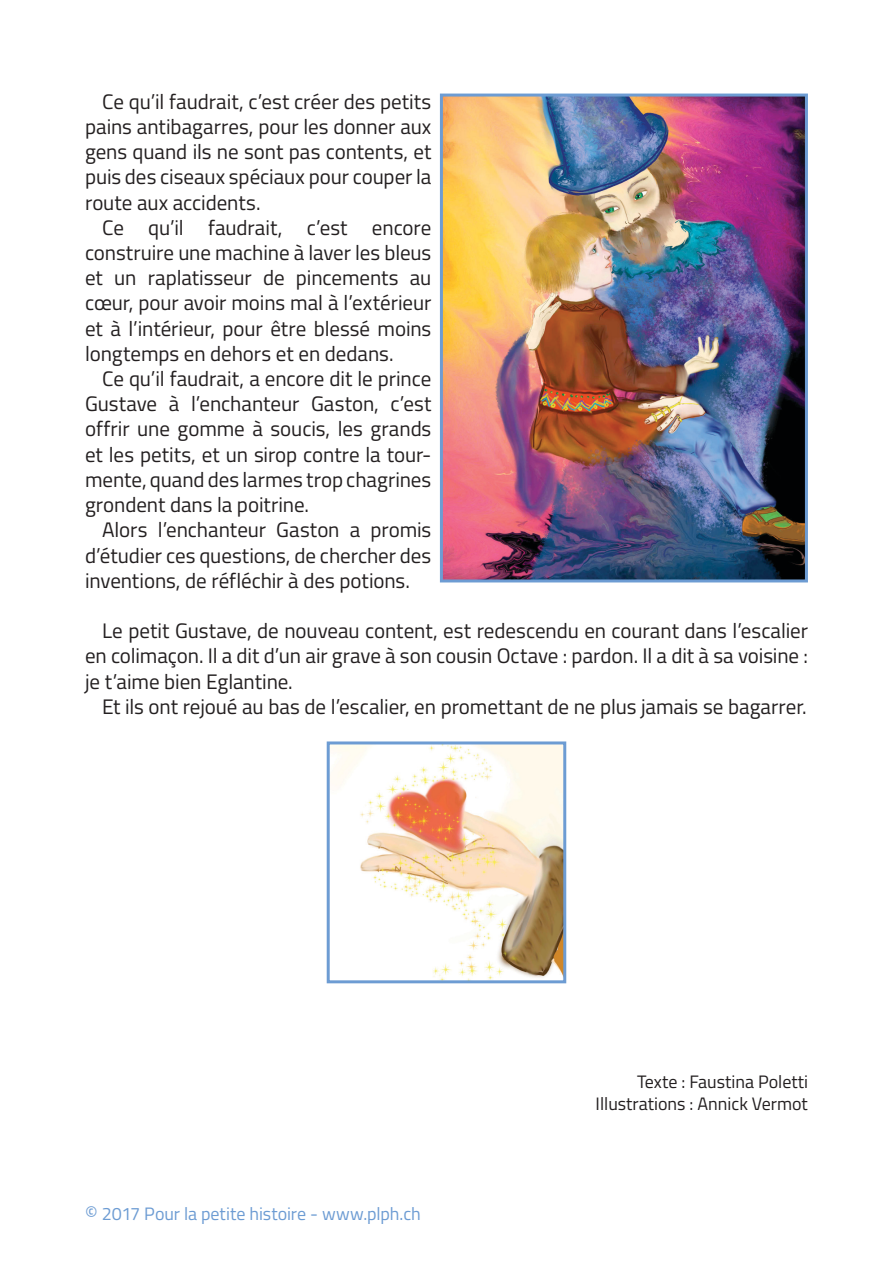
<style>
.page{position:relative;width:893px;height:1263px;background:#fff}
.page>*{position:absolute;margin:0;border:0;box-sizing:border-box;transform-origin:0 0}
.t1{font:21px/25.2px "Titillium Web";letter-spacing:-.005em;color:#231f20;text-align:justify}
.t2{font:18px "Titillium Web";color:#231f20}
.t3{font:18px "Titillium Web";letter-spacing:-.005em;color:#6d9cd3}
.s1{font-size:19.5px}
</style>
<div class="page">
<img style="left:331px;top:745px;width:231px;height:234px">
<div style="left:327px;top:741px;width:239px;height:242px;border:3px solid #6d9cd3"></div>
<img style="left:444px;top:98px;width:360px;height:480px">
<div style="left:440px;top:94px;width:368px;height:488px;border:3px solid #6d9cd3"></div>
<p class="t1" style="left:85px;top:88px;width:348px;text-indent:17px">Ce qu’il faudrait, c’est créer des petits pains antibagarres, pour les donner aux gens quand ils ne sont pas contents, et puis des ciseaux spéciaux pour couper la route aux accidents.</p>
<p class="t1" style="left:85px;top:214px;width:348px;text-indent:17px">Ce qu’il faudrait, c’est encore construire une machine à laver les bleus et un raplatisseur de pincements au cœur, pour avoir moins mal à l’extérieur et à l’intérieur, pour être blessé moins longtemps en dehors et en dedans.</p>
<p class="t1" style="left:85px;top:365px;width:348px;text-indent:17px">Ce qu’il faudrait, a encore dit le prince Gustave à l’enchanteur Gaston, c’est offrir une gomme à soucis, les grands et les petits, et un sirop contre la tour&shy;mente, quand des larmes trop chagrines grondent dans la poitrine.</p>
<p class="t1" style="left:85px;top:516px;width:348px;text-indent:17px">Alors l’enchanteur Gaston a promis d’étudier ces questions, de chercher des inventions, de réfléchir à des potions.</p>
<p class="t1" style="left:85px;top:617px;width:724px;text-indent:17px">Le petit Gustave, de nouveau content, est redescendu en courant dans l’escalier en colimaçon. Il a dit d’un air grave à son cousin Octave : pardon. Il a dit à sa voisine : je t’aime bien Eglantine.</p>
<p class="t1" style="left:102px;top:693px;width:706px">Et ils ont rejoué au bas de l’escalier, en promettant de ne plus jamais se bagarrer.</p>
<p class="t3" style="left:85px;top:1201px;width:337px"><span class="s1">©</span> 2017 Pour la petite histoire - www.plph.ch</p>
<p class="t2" style="left:637px;top:1069px;width:172px">Texte : Faustina Poletti</p>
<p class="t2" style="left:596px;top:1090px;width:214px">Illustrations : Annick Vermot</p>
</div>
